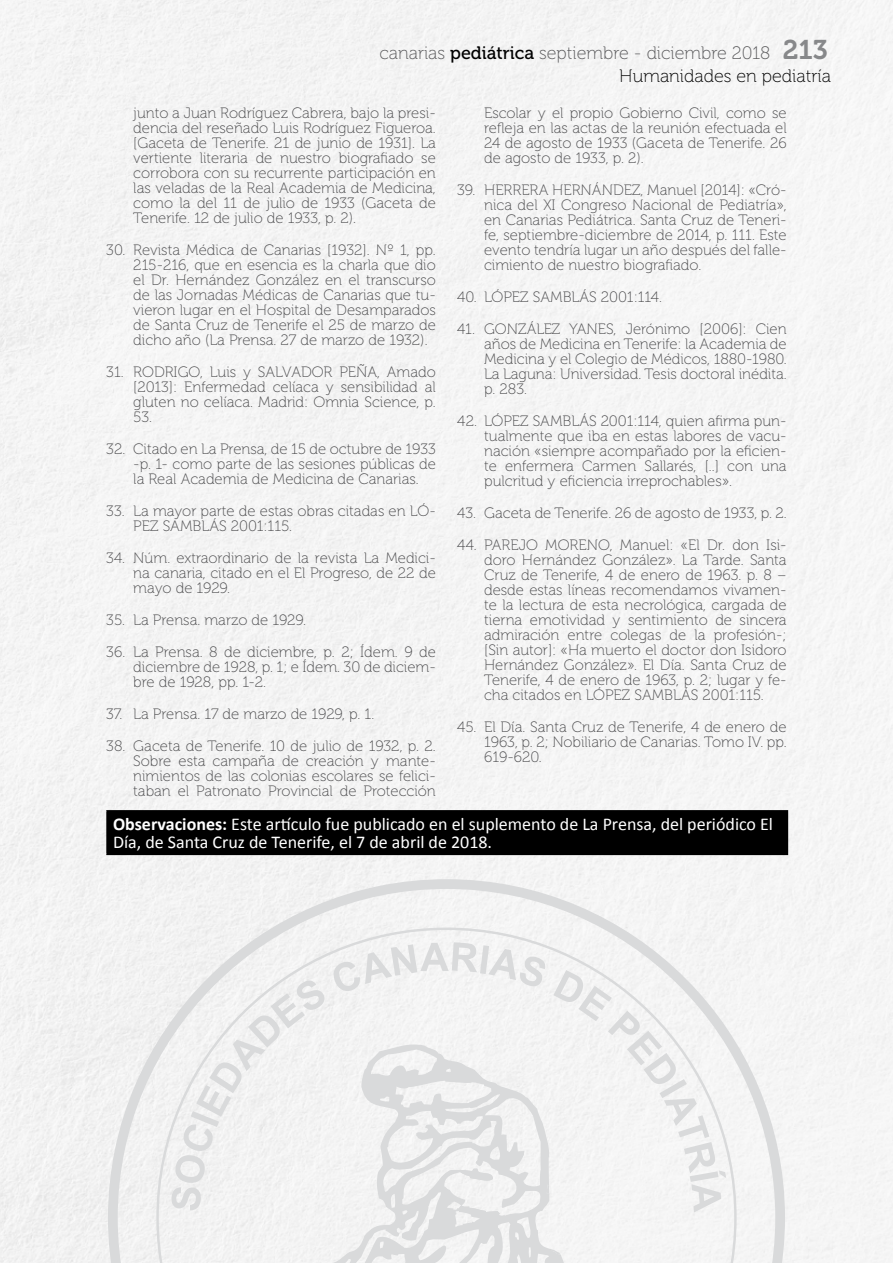
<style>
.page{position:relative;width:893px;height:1263px;background:#fff}
.page>*{position:absolute;margin:0;border:0;box-sizing:border-box;transform-origin:0 0}
.t1{font:18px/18px "Calibri";color:#fff}
.t2{font:18px/23px "Museo 100";color:#58585a;text-align:right}
.t3{font:15px/15px "Museo 100";color:#4b4b4d;text-align:justify}
.s1{font-family:"Museo 500";color:#000}
.s2{font-family:"Museo 700";font-size:27px;color:#87888a}
.s3{color:#000}
.s4{font-weight:700}
</style>
<div class="page">
<svg style="left:108px;top:879px;width:677px;height:384px;fill:#f4f4f4"></svg>
<svg style="left:156px;top:927px;width:581px;height:336px;fill:#f3f3f3"></svg>
<svg style="left:292px;top:1212px;width:298px;height:51px;fill:#f1f1f1"></svg>
<svg style="left:171px;top:942px;width:555px;height:270px;fill:#f3f3f3"></svg>
<div style="left:107px;top:811px;width:680px;height:43px;background:#000"></div>
<hr style="left:106px;top:810px;width:682px;height:2px;background:#000">
<hr style="left:106px;top:812px;width:2px;height:42px;background:#000">
<hr style="left:787px;top:812px;width:1px;height:42px;background:#000">
<hr style="left:106px;top:854px;width:682px;height:1px;background:#000">
<p class="t2" style="left:379px;top:41px;width:453px">canarias <span class="s1">pediátrica</span> septiembre - diciembre 2018 <span class="s2">213<br></span><span class="s3">Humanidades en pediatría</span></p>
<p class="t3" style="left:133px;top:105px;width:304px">junto a Juan Rodríguez Cabrera, bajo la presi&shy;dencia del reseñado Luis Rodríguez Figueroa. [Gaceta de Tenerife. 21 de junio de 1931]. La vertiente literaria de nuestro biografiado se corrobora con su recurrente participación en las veladas de la Real Academia de Medicina, como la del 11 de julio de 1933 (Gaceta de Tenerife. 12 de julio de 1933, p. 2).</p>
<p class="t3" style="left:133px;top:242px;width:304px;text-indent:-27px">30. Revista Médica de Canarias [1932]. Nº 1, pp.<br>215-216, que en esencia es la charla que dio el Dr. Hernández González en el transcurso de las Jornadas Médicas de Canarias que tu&shy;vieron lugar en el Hospital de Desamparados de Santa Cruz de Tenerife el 25 de marzo de dicho año (La Prensa. 27 de marzo de 1932).</p>
<p class="t3" style="left:133px;top:364px;width:304px;text-indent:-27px">31. RODRIGO, Luis y SALVADOR PEÑA, Amado [2013]: Enfermedad celíaca y sensibilidad al gluten no celíaca. Madrid: Omnia Science, p.<br>53.</p>
<p class="t3" style="left:133px;top:441px;width:304px;text-indent:-27px">32. Citado en La Prensa, de 15 de octubre de 1933 -p. 1- como parte de las sesiones públicas de la Real Academia de Medicina de Canarias.</p>
<p class="t3" style="left:133px;top:503px;width:304px;text-indent:-27px">33. La mayor parte de estas obras citadas en LÓ-<br>PEZ SAMBLÁS 2001:115.</p>
<p class="t3" style="left:133px;top:550px;width:304px;text-indent:-27px">34. Núm. extraordinario de la revista La Medici&shy;na canaria, citado en el El Progreso, de 22 de mayo de 1929.</p>
<p class="t3" style="left:106px;top:612px;width:201px">35. La Prensa. marzo de 1929.</p>
<p class="t3" style="left:133px;top:644px;width:304px;text-indent:-27px">36. La Prensa. 8 de diciembre, p. 2; Ídem. 9 de diciembre de 1928, p. 1; e Ídem. 30 de diciem&shy;bre de 1928, pp. 1-2.</p>
<p class="t3" style="left:106px;top:706px;width:269px">37. La Prensa. 17 de marzo de 1929, p. 1.</p>
<p class="t3" style="left:133px;top:738px;width:304px;text-indent:-27px">38. Gaceta de Tenerife. 10 de julio de 1932, p. 2.<br>Sobre esta campaña de creación y mante&shy;nimientos de las colonias escolares se felici&shy;taban el Patronato Provincial de Protección</p>
<p class="t3" style="left:484px;top:105px;width:304px">Escolar y el propio Gobierno Civil, como se refleja en las actas de la reunión efectuada el 24 de agosto de 1933 (Gaceta de Tenerife. 26 de agosto de 1933, p. 2).</p>
<p class="t3" style="left:484px;top:182px;width:304px;text-indent:-27px">39. HERRERA HERNÁNDEZ, Manuel [2014]: «Cró&shy;nica del XI Congreso Nacional de Pediatría», en Canarias Pediátrica. Santa Cruz de Teneri&shy;fe, septiembre-diciembre de 2014, p. 111. Este evento tendría lugar un año después del falle&shy;cimiento de nuestro biografiado.</p>
<p class="t3" style="left:457px;top:289px;width:206px">40. LÓPEZ SAMBLÁS 2001:114.</p>
<p class="t3" style="left:484px;top:321px;width:304px;text-indent:-27px">41. GONZÁLEZ YANES, Jerónimo [2006]: Cien años de Medicina en Tenerife: la Academia de Medicina y el Colegio de Médicos, 1880-1980.<br>La Laguna: Universidad. Tesis doctoral inédita. p. 283.</p>
<p class="t3" style="left:484px;top:413px;width:304px;text-indent:-27px">42. LÓPEZ SAMBLÁS 2001:114, quien afirma pun&shy;tualmente que iba en estas labores de vacu&shy;nación «siempre acompañado por la eficien&shy;te enfermera Carmen Sallarés, [..] con una pulcritud y eficiencia irreprochables».</p>
<p class="t3" style="left:457px;top:505px;width:331px">43. Gaceta de Tenerife. 26 de agosto de 1933, p. 2.</p>
<p class="t3" style="left:484px;top:537px;width:304px;text-indent:-27px">44. PAREJO MORENO, Manuel: «El Dr. don Isi&shy;doro Hernández González». La Tarde. Santa Cruz de Tenerife, 4 de enero de 1963. p. 8 – desde estas líneas recomendamos vivamen&shy;te la lectura de esta necrológica, cargada de tierna emotividad y sentimiento de sincera admiración entre colegas de la profesión-; [Sin autor]: «Ha muerto el doctor don Isidoro Hernández González». El Día. Santa Cruz de Tenerife, 4 de enero de 1963, p. 2; lugar y fe&shy;cha citados en LÓPEZ SAMBLÁS 2001:115.</p>
<p class="t3" style="left:484px;top:719px;width:304px;text-indent:-27px">45. El Día. Santa Cruz de Tenerife, 4 de enero de 1963, p. 2; Nobiliario de Canarias. Tomo IV. pp.<br>619-620.</p>
<p class="t1" style="left:113px;top:814px;width:661px"><span class="s4">Observaciones:</span> Este artículo fue publicado en el suplemento de La Prensa, del periódico El<br>Día, de Santa Cruz de Tenerife, el 7 de abril de 2018.</p>
</div>
